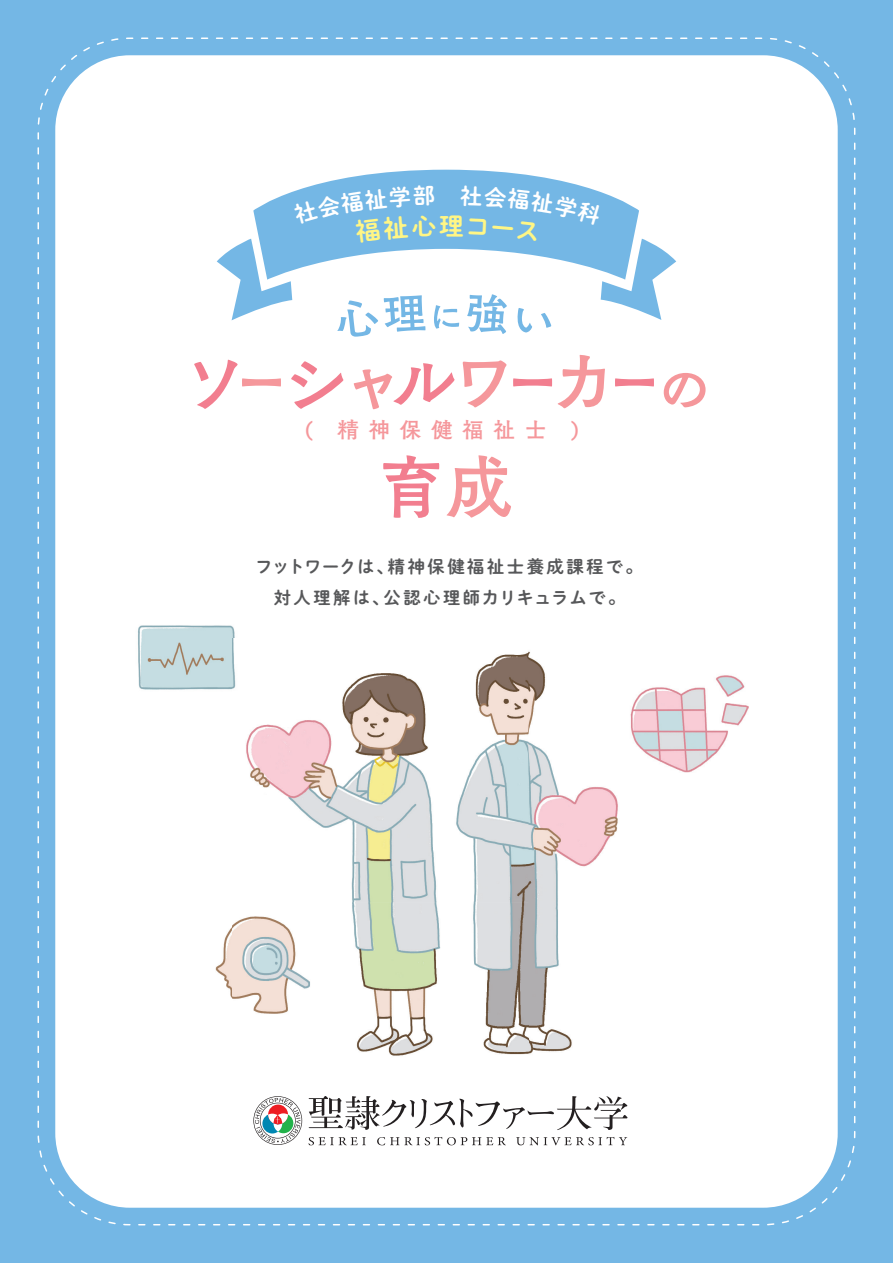
<style>
.page{position:relative;width:893px;height:1263px;background:#74b7e5}
.page>*{position:absolute;margin:0;border:0;box-sizing:border-box;transform-origin:0 0}
.t1{font:69.9px/105px "Tsuku Old Gothic Std B";letter-spacing:-.17em;color:#f27e8f;text-align:center}
.t2{font:24.6px "P Shuei NM Go Std B";color:#fff685}
.t3{font:22.35px "Tsuku Old Gothic Std B";letter-spacing:.4em;color:#f5979b}
.t4{font:17.25px/31.8px "P Shuei NM Go Std B";letter-spacing:.15em;color:#57585a;text-align:center}
.s1{color:#f5979b}
.s2{font-size:55.95px;color:#f5979b}
</style>
<div class="page">
<div style="left:55px;top:55px;width:783px;height:1153px;background:#fff;border-radius:75px"></div>
<svg style="left:253px;top:1096px;width:49px;height:49px"></svg>
<svg style="left:308px;top:1096px;width:319px;height:34px"></svg>
<svg style="left:309px;top:1137px;width:57px;height:8px"></svg>
<svg style="left:377px;top:1137px;width:129px;height:8px"></svg>
<svg style="left:516px;top:1137px;width:111px;height:8px"></svg>
<img style="left:630px;top:675px;width:118px;height:98px">
<img style="left:138px;top:625px;width:97px;height:65px">
<img style="left:246px;top:652px;width:282px;height:250px">
<img style="left:528px;top:651px;width:90px;height:403px">
<img style="left:352px;top:902px;width:177px;height:154px">
<img style="left:232px;top:639px;width:26px;height:68px">
<img style="left:215px;top:897px;width:128px;height:117px">
<svg style="left:217px;top:170px;width:459px;height:167px"></svg>
<h2 class="t2" style="left:439px;top:207px;width:26px">理</h2>
<h1 class="t1" style="left:180px;top:327px;width:535px">ソ<span class="s1">ー</span>シ<span class="s1">ャ</span>ル<span class="s1">ワ</span>ー<span class="s1">カ</span>ー<span class="s2">の</span>育<span class="s1">成</span></h1>
<p class="t3" style="left:304px;top:413px;width:277px">( 精神保健福祉士 )</p>
<p class="t4" style="left:255px;top:550px;width:389px">フットワークは、精神保健福祉士養成課程で。対人理解は、公認心理師カリキュラムで。</p>
</div>
